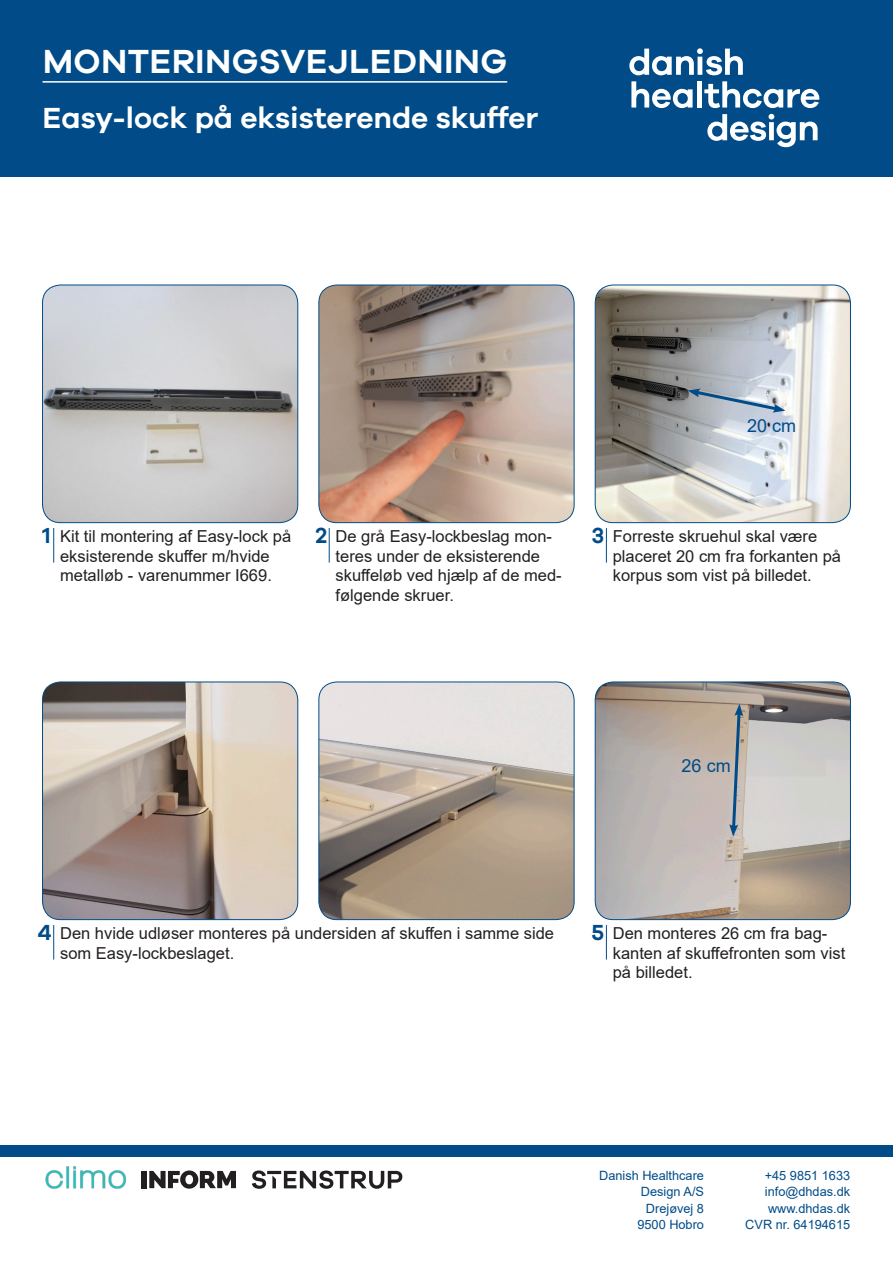
<style>
.page{position:relative;width:893px;height:1263px;background:#fff}
.page>*{position:absolute;margin:0;border:0;box-sizing:border-box;transform-origin:0 0}
.t1{font:600 34.5px "Galano Grotesque";letter-spacing:.01em;color:#fff}
.t2{font:600 30px "Galano Grotesque";color:#fff}
.t3{font:600 22.5px "Galano Grotesque";color:#014c88}
.t4{font:18px "Arial";color:#014c88}
.t5{font:16.5px/19.8px "Arial";color:#231f20}
.t6{font:12.75px/16.5px "Arial";color:#014c88;text-align:right}
</style>
<div class="page">
<div style="left:0;top:0;width:893px;height:177px;background:#014c88"></div>
<hr style="left:43px;top:81px;width:464px;height:2px;background:#fff">
<svg style="left:629px;top:48px;width:114px;height:27px"></svg>
<svg style="left:631px;top:81px;width:62px;height:27px"></svg>
<hr style="left:698px;top:81px;width:4px;height:27px;background:#fff">
<svg style="left:704px;top:81px;width:115px;height:27px"></svg>
<svg style="left:707px;top:114px;width:111px;height:33px"></svg>
<div style="left:0;top:1145px;width:893px;height:12px;background:#014c88"></div>
<svg style="left:252px;top:1170px;width:150px;height:19px"></svg>
<img style="left:46px;top:1167px;width:81px;height:22px">
<svg style="left:149px;top:1170px;width:87px;height:19px"></svg>
<div style="left:142px;top:1171px;width:5px;height:17px;background:#231f20"></div>
<img style="left:43px;top:285px;width:255px;height:238px">
<div style="left:42px;top:285px;width:256px;height:238px;border:1px solid #014c88;border-radius:18px"></div>
<hr style="left:53px;top:528px;width:1px;height:34px;background:#014c88">
<img style="left:43px;top:682px;width:255px;height:238px">
<div style="left:42px;top:682px;width:256px;height:238px;border:1px solid #014c88;border-radius:18px"></div>
<img style="left:319px;top:682px;width:255px;height:238px">
<div style="left:318px;top:682px;width:256px;height:238px;border:1px solid #014c88;border-radius:18px"></div>
<hr style="left:53px;top:925px;width:1px;height:34px;background:#014c88">
<img style="left:319px;top:285px;width:255px;height:238px">
<div style="left:318px;top:285px;width:256px;height:238px;border:1px solid #014c88;border-radius:18px"></div>
<hr style="left:329px;top:528px;width:1px;height:34px;background:#014c88">
<img style="left:595px;top:285px;width:255px;height:238px">
<div style="left:595px;top:285px;width:256px;height:238px;border:1px solid #014c88;border-radius:18px"></div>
<hr style="left:606px;top:528px;width:1px;height:34px;background:#014c88">
<svg style="left:688px;top:389px;width:97px;height:24px"></svg>
<img style="left:595px;top:682px;width:255px;height:238px">
<div style="left:595px;top:682px;width:256px;height:238px;border:1px solid #014c88;border-radius:18px"></div>
<hr style="left:606px;top:925px;width:1px;height:34px;background:#014c88">
<svg style="left:729px;top:704px;width:14px;height:133px"></svg>
<h1 class="t1" style="left:43px;top:40px;width:466px">MONTERINGSVEJLEDNING</h1>
<h2 class="t2" style="left:43px;top:99px;width:497px">Easy-lock på eksisterende skuffer</h2>
<p class="t4" style="left:747px;top:413px;width:51px">20 cm</p>
<p class="t3" style="left:43px;top:522px;width:10px">1</p>
<p class="t5" style="left:60px;top:526px;width:233px">Kit til montering af Easy-lock på</p>
<p class="t5" style="left:60px;top:546px;width:213px">eksisterende skuffer m/hvide metalløb - varenummer I669.</p>
<p class="t3" style="left:315px;top:522px;width:13px">2</p>
<p class="t5" style="left:613px;top:526px;width:230px">Forreste skruehul skal være placeret 20 cm fra forkanten på korpus som vist på billedet.</p>
<p class="t3" style="left:591px;top:522px;width:14px">3</p>
<p class="t5" style="left:336px;top:526px;width:228px">De grå Easy-lockbeslag mon&shy;teres under de eksisterende skuffeløb ved hjælp af de med&shy;følgende skruer.</p>
<p class="t4" style="left:682px;top:753px;width:51px">26 cm</p>
<p class="t3" style="left:38px;top:919px;width:15px">4</p>
<p class="t5" style="left:60px;top:923px;width:495px">Den hvide udløser monteres på undersiden af skuffen i samme side som Easy-lockbeslaget.</p>
<p class="t3" style="left:591px;top:919px;width:14px">5</p>
<p class="t5" style="left:613px;top:923px;width:234px">Den monteres 26 cm fra bag&shy;kanten af skuffefronten som vist på billedet.</p>
<p class="t6" style="left:599px;top:1167px;width:106px">Danish Healthcare<br>Design A/S<br>Drejøvej 8<br>9500 Hobro</p>
<p class="t6" style="left:745px;top:1167px;width:106px">+45 9851 1633 info@dhdas.dk www.dhdas.dk<br>CVR nr. 64194615</p>
</div>
